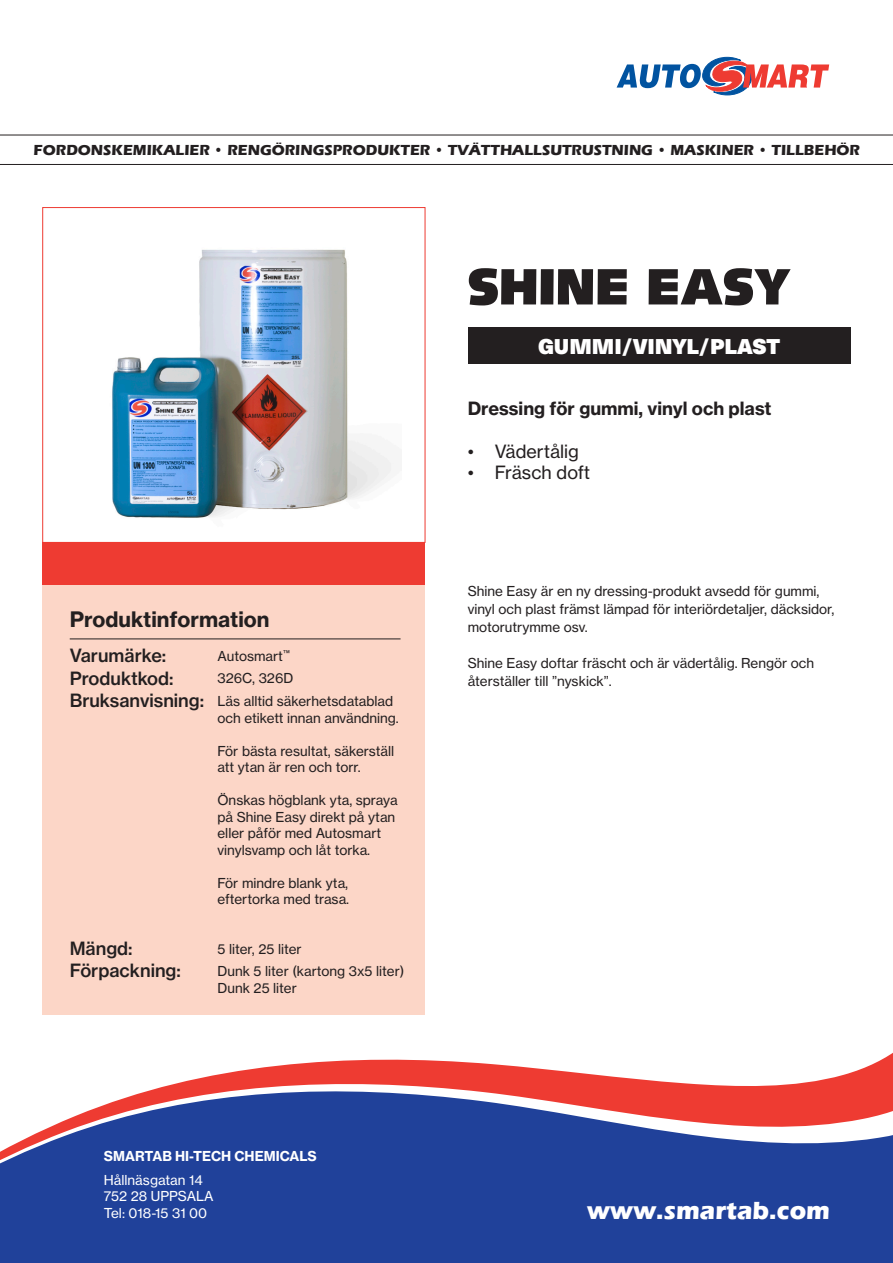
<style>
.page{position:relative;width:893px;height:1263px;background:#fff}
.page>*{position:absolute;margin:0;border:0;box-sizing:border-box;transform-origin:0 0}
.t1{font:900 51px "Syntax";color:#231f20}
.t2{font:700 25.5px "Eras ITC";color:#fff}
.t3{font:21px "N Haas Grotesk TX Pro 75 Bd";color:#231f20}
.t4{font:21px "Neue Haas Unica W1 G X Black";color:#fff}
.t5{font:18px "N Haas Grotesk TX Pro 65 Md";color:#231f20}
.t6{font:18px "N Haas Grotesk TX Pro 75 Bd";color:#231f20}
.t7{font:18px "N Haas Grotesk TX Pro 55 Rg";color:#231f20}
.t8{font:700 15px "Eras ITC";color:#231f20}
.t9{font:13.5px/16.5px "N Haas Grotesk TX Pro 55 Rg";color:#231f20}
.t10{font:13.5px "N Haas Grotesk TX Pro 55 Rg";color:#fff}
.t11{font:13.5px "N Haas Grotesk TX Pro 75 Bd";color:#fff}
</style>
<div class="page">
<svg style="left:0;top:1052px;width:893px;height:211px;fill:#20419a"></svg>
<svg style="left:617px;top:57px;width:212px;height:38px"></svg>
<svg style="left:0;top:135px;width:893px;height:30px"></svg>
<img style="left:112px;top:249px;width:282px;height:269px">
<div style="left:43px;top:207px;width:382px;height:336px;border:1px solid #ee3b32"></div>
<div style="left:468px;top:327px;width:382px;height:37px;background:#231f20"></div>
<div style="left:43px;top:543px;width:382px;height:42px;background:#ee3b32"></div>
<div style="left:43px;top:585px;width:382px;height:430px;background:#fcd6c7"></div>
<hr style="left:70px;top:639px;width:331px;height:1px;background:#231f20">
<p class="t8" style="left:34px;top:141px;width:828px">FORDONSKEMIKALIER • RENGÖRINGSPRODUKTER • TVÄTTHALLSUTRUSTNING • MASKINER • TILLBEHÖR</p>
<p class="t1" style="left:468px;top:256px;width:325px">SHINE EASY</p>
<p class="t4" style="left:538px;top:329px;width:244px">GUMMI/VINYL/PLAST</p>
<p class="t3" style="left:70px;top:606px;width:201px">Produktinformation</p>
<p class="t5" style="left:70px;top:644px;width:98px">Varumärke:</p>
<p class="t5" style="left:70px;top:667px;width:105px">Produktkod:</p>
<p class="t5" style="left:70px;top:689px;width:136px">Bruksanvisning:</p>
<p class="t9" style="left:217px;top:648px;width:74px">Autosmart<sup>™</sup></p>
<p class="t9" style="left:217px;top:670px;width:77px">326C, 326D</p>
<p class="t9" style="left:217px;top:693px;width:183px">Läs alltid säkerhetsdatablad och etikett innan användning.</p>
<p class="t9" style="left:217px;top:743px;width:178px">För bästa resultat, säkerställ att ytan är ren och torr.</p>
<p class="t9" style="left:217px;top:792px;width:182px">Önskas högblank yta, spraya på Shine Easy direkt på ytan eller påför med Autosmart vinylsvamp och låt torka.</p>
<p class="t9" style="left:217px;top:875px;width:133px">För mindre blank yta, eftertorka med trasa.</p>
<p class="t5" style="left:70px;top:937px;width:64px">Mängd:</p>
<p class="t5" style="left:70px;top:959px;width:113px">Förpackning:</p>
<p class="t9" style="left:217px;top:940px;width:86px">5 liter, 25 liter</p>
<p class="t9" style="left:217px;top:963px;width:188px">Dunk 5 liter (kartong 3x5 liter)</p>
<p class="t9" style="left:217px;top:979px;width:81px">Dunk 25 liter</p>
<p class="t11" style="left:104px;top:1148px;width:214px">SMARTAB HI-TECH CHEMICALS</p>
<p class="t10" style="left:104px;top:1172px;width:101px">Hållnäsgatan 14</p>
<p class="t10" style="left:104px;top:1188px;width:111px">752 28 UPPSALA</p>
<p class="t10" style="left:104px;top:1204px;width:105px">Tel: 018-15 31 00</p>
<p class="t6" style="left:468px;top:397px;width:305px">Dressing för gummi, vinyl och plast</p>
<p class="t7" style="left:468px;top:440px;width:113px">• Vädertålig</p>
<p class="t7" style="left:468px;top:462px;width:124px">• Fräsch doft</p>
<p class="t9" style="left:468px;top:582px;width:368px;line-height:18px">Shine Easy är en ny dressing-produkt avsedd för gummi, vinyl och plast främst lämpad för interiördetaljer, däcksidor, motorutrymme osv.</p>
<p class="t9" style="left:468px;top:654px;width:348px;line-height:18px">Shine Easy doftar fräscht och är vädertålig. Rengör och återställer till ”nyskick”.</p>
<p class="t2" style="left:587px;top:1196px;width:245px">www.smartab.com</p>
</div>
